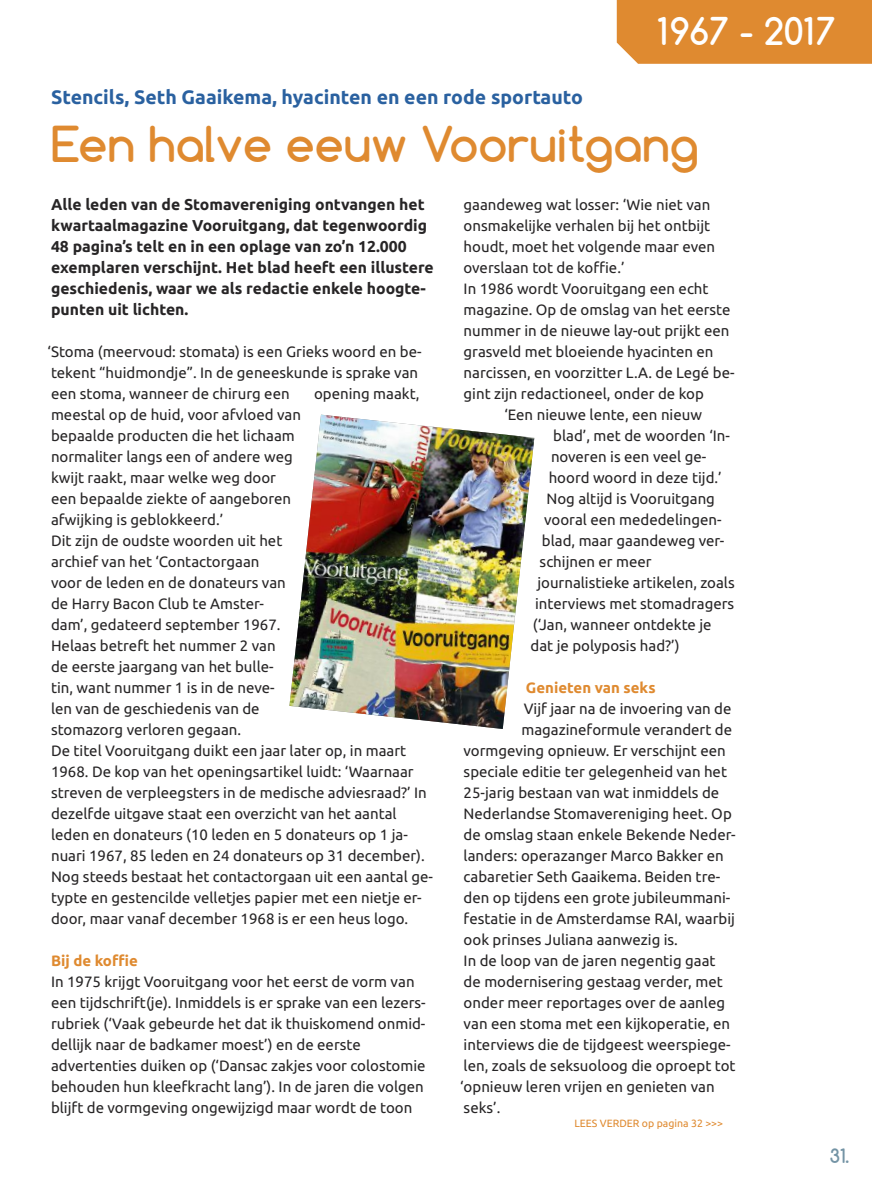
<style>
.page{position:relative;width:872px;height:1191px;background:#fff}
.page>*{position:absolute;margin:0;border:0;box-sizing:border-box;transform-origin:0 0}
.t1{font:700 46.5px "Comfortaa";color:#df8a30}
.t2{font:700 36px "Comfortaa";color:#fff}
.t3{font:700 19.5px "Ubuntu";color:#2a61a0}
.t4{font:700 18.75px "Comfortaa";color:#7494a5}
.t5{font:700 15.75px/21px "Ubuntu";color:#272526}
.t6{font:15px/21px "Ubuntu";color:#272526}
.t7{font:700 15px "Ubuntu";color:#df8a30}
.t8{font:10.5px "Ubuntu";color:#df8a30}
</style>
<div class="page">
<img style="left:289px;top:415px;width:245px;height:314px">
<div style="left:617px;top:0;width:255px;height:64px;background:#df8a30"></div>
<h3 class="t3" style="left:51px;top:85px;width:533px">Stencils, Seth Gaaikema, hyacinten en een rode sportauto</h3>
<h2 class="t2" style="left:657px;top:12px;width:180px">1967 - 2017</h2>
<h1 class="t1" style="left:51px;top:119px;width:649px">Een halve eeuw Vooruitgang</h1>
<p class="t5" style="left:51px;top:193px;width:384px">Alle leden van de Stomavereniging ontvangen het kwartaalmagazine Vooruitgang, dat tegenwoordig 48 pagina’s telt en in een oplage van zo’n 12.000 exemplaren verschijnt. Het blad heeft een illustere geschiedenis, waar we als redactie enkele hoogte&shy;punten uit lichten.</p>
<p class="t6" style="left:47px;top:341px;width:375px">‘Stoma (meervoud: stomata) is een Grieks woord en be&shy;tekent “huidmondje”. In de geneeskunde is sprake van een stoma, wanneer de chirurg een</p>
<p class="t6" style="left:314px;top:383px;width:107px">opening maakt,</p>
<p class="t6" style="left:51px;top:404px;width:383px">meestal op de huid, voor afvloed van<br>bepaalde producten die het lichaam<br>normaliter langs een of andere weg<br>kwijt raakt, maar welke weg door<br>een bepaalde ziekte of aangeboren<br>afwijking is geblokkeerd.’<br>Dit zijn de oudste woorden uit het<br>archief van het ‘Contactorgaan<br>voor de leden en de donateurs van<br>de Harry Bacon Club te Amster-<br>dam’, gedateerd september 1967.<br>Helaas betreft het nummer 2 van<br>de eerste jaargang van het bulle-<br>tin, want nummer 1 is in de neve-<br>len van de geschiedenis van de<br>stomazorg verloren gegaan.<br>De titel Vooruitgang duikt een jaar later op, in maart 1968. De kop van het openingsartikel luidt: ‘Waarnaar streven de verpleegsters in de medische adviesraad?’ In dezelfde uitgave staat een overzicht van het aantal leden en donateurs (10 leden en 5 donateurs op 1 ja&shy;nuari 1967, 85 leden en 24 donateurs op 31 december).<br>Nog steeds bestaat het contactorgaan uit een aantal ge&shy;typte en gestencilde velletjes papier met een nietje er&shy;door, maar vanaf december 1968 is er een heus logo.</p>
<p class="t7" style="left:51px;top:952px;width:88px">Bij de koffie</p>
<p class="t6" style="left:51px;top:971px;width:376px">In 1975 krijgt Vooruitgang voor het eerst de vorm van een tijdschrift(je). Inmiddels is er sprake van een lezers&shy;rubriek (‘Vaak gebeurde het dat ik thuiskomend onmid&shy;dellijk naar de badkamer moest’) en de eerste advertenties duiken op (‘Dansac zakjes voor colostomie behouden hun kleefkracht lang’). In de jaren die volgen blijft de vormgeving ongewijzigd maar wordt de toon</p>
<p class="t6" style="left:463px;top:194px;width:248px">gaandeweg wat losser: ‘Wie niet van</p>
<p class="t6" style="left:463px;top:215px;width:248px">onsmakelijke verhalen bij het ontbijt</p>
<p class="t6" style="left:463px;top:236px;width:253px">houdt, moet het volgende maar even</p>
<p class="t6" style="left:463px;top:257px;width:162px">overslaan tot de koffie.’</p>
<p class="t6" style="left:463px;top:278px;width:246px">In 1986 wordt Vooruitgang een echt</p>
<p class="t6" style="left:463px;top:299px;width:268px">magazine. Op de omslag van het eerste</p>
<p class="t6" style="left:463px;top:320px;width:267px">nummer in de nieuwe lay-out prijkt een</p>
<p class="t6" style="left:463px;top:341px;width:251px">grasveld met bloeiende hyacinten en</p>
<p class="t6" style="left:463px;top:362px;width:272px">narcissen, en voorzitter L.A. de Legé be-</p>
<p class="t6" style="left:463px;top:383px;width:242px">gint zijn redactioneel, onder de kop</p>
<p class="t6" style="left:504px;top:404px;width:199px">‘Een nieuwe lente, een nieuw</p>
<p class="t6" style="left:553px;top:425px;width:178px">blad’, met de woorden ‘In-</p>
<p class="t6" style="left:551px;top:446px;width:157px">noveren is een veel ge-</p>
<p class="t6" style="left:549px;top:467px;width:175px">hoord woord in deze tijd.’</p>
<p class="t6" style="left:546px;top:488px;width:170px">Nog altijd is Vooruitgang</p>
<p class="t6" style="left:544px;top:509px;width:179px">vooral een mededelingen-</p>
<p class="t6" style="left:542px;top:530px;width:184px">blad, maar gaandeweg ver-</p>
<p class="t6" style="left:539px;top:551px;width:114px">schijnen er meer</p>
<p class="t6" style="left:537px;top:572px;width:199px">journalistieke artikelen, zoals</p>
<p class="t6" style="left:535px;top:593px;width:201px">interviews met stomadragers</p>
<p class="t6" style="left:533px;top:614px;width:180px">(‘Jan, wanneer ontdekte je</p>
<p class="t6" style="left:530px;top:635px;width:151px">dat je polyposis had?’)</p>
<p class="t7" style="left:526px;top:679px;width:131px">Genieten van seks</p>
<p class="t6" style="left:523px;top:698px;width:209px">Vijf jaar na de invoering van de</p>
<p class="t6" style="left:521px;top:719px;width:212px">magazineformule verandert de</p>
<p class="t6" style="left:463px;top:740px;width:264px">vormgeving opnieuw. Er verschijnt een</p>
<p class="t6" style="left:463px;top:761px;width:265px">speciale editie ter gelegenheid van het</p>
<p class="t6" style="left:463px;top:782px;width:257px">25-jarig bestaan van wat inmiddels de</p>
<p class="t6" style="left:463px;top:803px;width:270px">Nederlandse Stomavereniging heet. Op</p>
<p class="t6" style="left:463px;top:824px;width:273px">de omslag staan enkele Bekende Neder-</p>
<p class="t6" style="left:463px;top:845px;width:262px">landers: operazanger Marco Bakker en</p>
<p class="t6" style="left:463px;top:866px;width:258px">cabaretier Seth Gaaikema. Beiden tre-</p>
<p class="t6" style="left:463px;top:887px;width:268px">den op tijdens een grote jubileummani-</p>
<p class="t6" style="left:463px;top:908px;width:273px">festatie in de Amsterdamse RAI, waarbij</p>
<p class="t6" style="left:463px;top:929px;width:216px">ook prinses Juliana aanwezig is.</p>
<p class="t6" style="left:463px;top:950px;width:253px">In de loop van de jaren negentig gaat</p>
<p class="t6" style="left:463px;top:971px;width:261px">de modernisering gestaag verder, met</p>
<p class="t6" style="left:463px;top:992px;width:263px">onder meer reportages over de aanleg</p>
<p class="t6" style="left:463px;top:1013px;width:268px">van een stoma met een kijkoperatie, en</p>
<p class="t6" style="left:463px;top:1034px;width:269px">interviews die de tijdgeest weerspiege-</p>
<p class="t6" style="left:463px;top:1055px;width:273px">len, zoals de seksuoloog die oproept tot</p>
<p class="t6" style="left:460px;top:1076px;width:256px">‘opnieuw leren vrijen en genieten van</p>
<p class="t6" style="left:463px;top:1097px;width:38px">seks’.</p>
<p class="t8" style="left:574px;top:1116px;width:150px">LEES VERDER op pagina 32 &gt;&gt;&gt;</p>
<p class="t4" style="left:830px;top:1145px;width:21px">31.</p>
</div>
